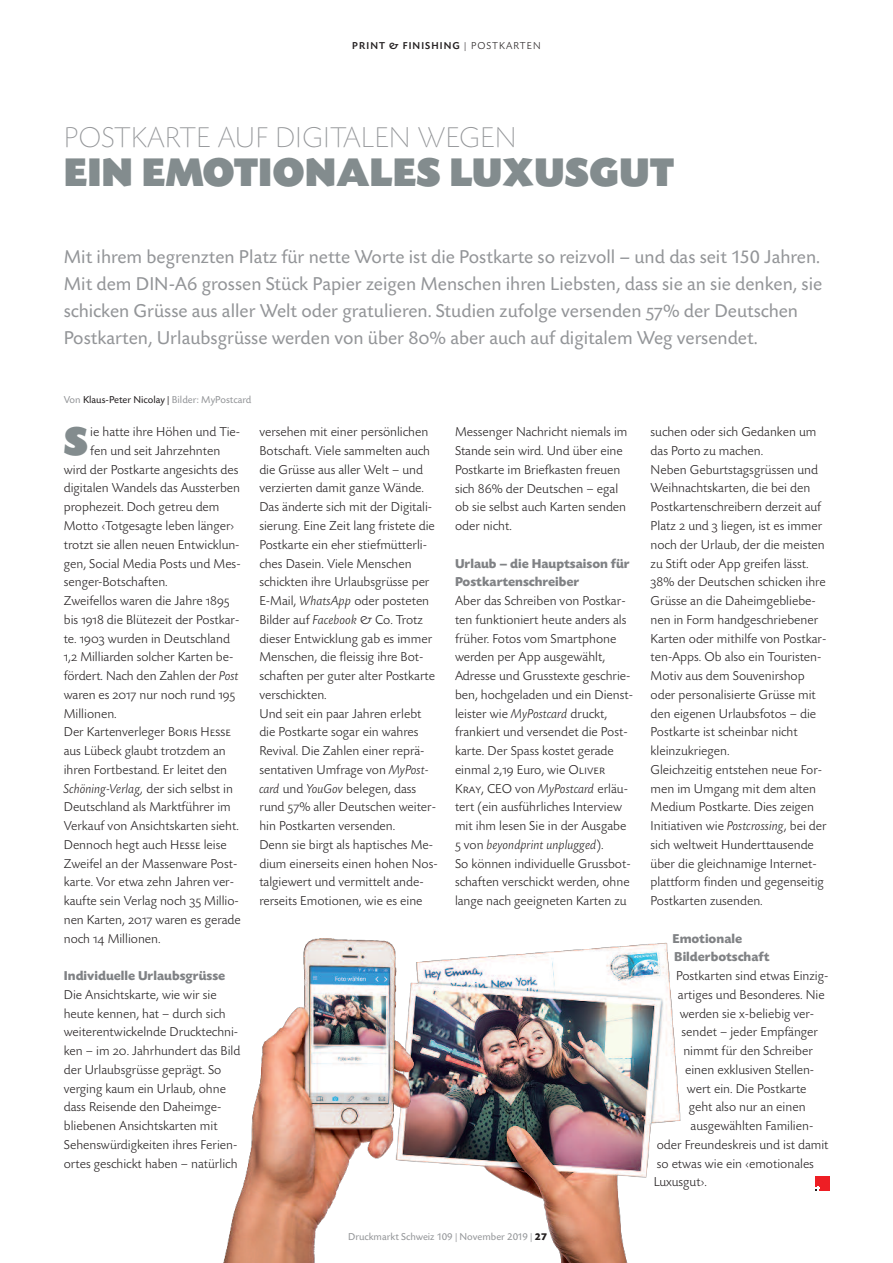
<style>
.page{position:relative;width:893px;height:1263px;background:#fff}
.page>*{position:absolute;margin:0;border:0;box-sizing:border-box;transform-origin:0 0}
.t1{font:42px "Today SB Ultra";color:#838c8e}
.t2{font:300 expanded 30px "Today SB";color:#939598}
.t3{font:19.5px/27px "Today SB";color:#939598}
.t4{font:300 13.5px/18.8px "Today SB";color:#231f20}
.t5{font:700 13.5px/18.8px "Today SB";color:#808285}
.t6{font:italic 300 13.5px "Today SB";color:#231f20}
.t7{font:10.5px "Today SB";color:#939598}
.t8{font:500 10.5px "Today SB";letter-spacing:.1em;color:#231f20}
.s1{font-weight:300}
.s2{font-family:"Today SB Caps"}
.s3{color:#231f20}
.s4{font-style:italic}
.s5{font-family:"Today SB Caps Lig";font-weight:400}
.s6{font-style:normal}
.s7{font-weight:700;color:#231f20}
</style>
<div class="page">
<img style="left:414px;top:942px;width:267px;height:321px">
<img style="left:223px;top:938px;width:191px;height:325px">
<div style="left:815px;top:1177px;width:14px;height:14px;background:#ee1e24"></div>
<svg style="left:815px;top:1186px;width:5px;height:5px"></svg>
<p class="t8" style="left:352px;top:40px;width:190px">PRINT &amp; FINISHING <span class="s1">| POSTKARTEN</span></p>
<h2 class="t2" style="left:64px;top:119px;width:454px">POSTKARTE AUF DIGITALEN WEGEN</h2>
<h1 class="t1" style="left:64px;top:147px;width:612px">EIN EMOTIONALES LUXUSGUT</h1>
<p class="t3" style="left:64px;top:242px;width:760px">Mit ihrem begrenzten Platz für nette Worte ist die Postkarte so reizvoll – und das seit 150 Jahren.<br>Mit dem DIN-A<span class="s2">6</span> grossen Stück Papier zeigen Menschen ihren Liebsten, dass sie an sie denken, sie schicken Grüsse aus aller Welt oder gratulieren. Studien zufolge versenden <span class="s2">57</span>% der Deutschen Postkarten, Urlaubsgrüsse werden von über <span class="s2">80</span>% aber auch auf digita lem Weg versendet.</p>
<p class="t7" style="left:64px;top:393px;width:189px">Von <span class="s3">Klaus-Peter Nicolay |</span> Bilder: MyPostcard</p>
<h1 class="t1" style="left:64px;top:416px;width:26px">S</h1>
<p class="t4" style="left:259px;top:422px;width:180px">verse hen mit einer persön lichen<br>Bot schaft. Viele sammelten auch die Grü sse aus aller Welt – und ver zierten damit ganze Wände.<br>Das änderte sich mit der Digita li - sierung. Eine Zeit lang fristete die<br>Postkarte ein eher stiefmütterli - ches Dasein. Viele Menschen schickten ihre Urlaubsgrüsse per<br>E-Mail, <span class="s4">WhatsApp</span> oder posteten<br>Bilder auf <span class="s4">Facebook</span> &amp; Co. Trotz dieser Entwicklung gab es immer<br>Menschen, die fleissig ihre Bot - schaften per guter alter Post karte verschickten.<br>Und seit ein paar Jahren erlebt die Postkarte sogar ein wahres<br>Revival. Die Zahlen einer reprä - sen tativen Um frage von <span class="s4">MyPost&shy;card</span> und <span class="s4">YouGov</span> belegen, dass rund <span class="s5">57</span>% aller Deut schen wei ter - hin Postkar ten versenden.<br>Denn sie birgt als hap tisches Me - dium einerseits einen ho hen Nos - tal giewert und vermittelt ande - rerseits Emotio nen, wie es eine</p>
<p class="t4" style="left:455px;top:422px;width:174px">Messen ger Nachricht niemals im<br>Stande sein wird. Und über eine<br>Postkarte im Briefkasten freuen sich <span class="s5">86</span>% der Deutschen – egal ob sie selbst auch Karten senden oder nicht.</p>
<p class="t4" style="left:90px;top:422px;width:151px">ie hatte ihre Höhen und Tie -</p>
<p class="t4" style="left:90px;top:441px;width:131px">fen und seit Jahrzehnten</p>
<p class="t4" style="left:64px;top:460px;width:176px">wird der Postkarte angesichts des</p>
<p class="t4" style="left:64px;top:478px;width:178px">digitalen Wandels das Aussterben</p>
<p class="t4" style="left:64px;top:497px;width:157px">prophezeit. Doch getreu dem</p>
<p class="t4" style="left:64px;top:516px;width:172px">Motto ‹Totgesagte leben länger›</p>
<p class="t4" style="left:64px;top:535px;width:177px">trotzt sie allen neuen Entwick lun -</p>
<p class="t4" style="left:64px;top:553px;width:178px">gen, Social Media Posts und Mes -</p>
<p class="t4" style="left:64px;top:572px;width:105px">senger-Botschaften.</p>
<p class="t4" style="left:64px;top:591px;width:167px">Zweifellos waren die Jahre <span class="s5">1895</span></p>
<p class="t4" style="left:64px;top:610px;width:177px">bis <span class="s5">1918</span> die Blütezeit der Post kar -</p>
<p class="t4" style="left:64px;top:628px;width:168px">te. <span class="s5">1903</span> wurden in Deutsch land</p>
<p class="t4" style="left:64px;top:647px;width:171px"><span class="s5">1,2</span> Milliarden sol cher Karten be -</p>
<p class="t4" style="left:64px;top:666px;width:177px">fördert. Nach den Zahlen der <span class="s4">Post</span></p>
<p class="t4" style="left:64px;top:685px;width:173px">waren es <span class="s5">2017</span> nur noch rund <span class="s5">195</span></p>
<p class="t4" style="left:64px;top:703px;width:54px">Millio nen.</p>
<p class="t4" style="left:64px;top:722px;width:169px">Der Kartenverleger <span class="s5">Boris Hesse</span></p>
<p class="t4" style="left:64px;top:741px;width:164px">aus Lübeck glaubt trotz dem an</p>
<p class="t4" style="left:64px;top:760px;width:165px">ihren Fortbestand. Er lei tet den</p>
<p class="t6" style="left:64px;top:780px;width:171px">Schöning-Verlag, <span class="s6">der sich selbst in</span></p>
<p class="t4" style="left:64px;top:797px;width:169px">Deutschland als Marktführer im</p>
<p class="t4" style="left:64px;top:816px;width:177px">Verkauf von Ansichtskarten sieht.</p>
<p class="t4" style="left:64px;top:835px;width:164px">Dennoch hegt auch <span class="s5">Hesse</span> leise</p>
<p class="t4" style="left:64px;top:853px;width:175px">Zwei fel an der Massenware Post -</p>
<p class="t4" style="left:64px;top:872px;width:172px">karte. Vor etwa zehn Jahren ver -</p>
<p class="t4" style="left:64px;top:891px;width:177px">kaufte sein Verlag noch <span class="s5">35</span> Millio -</p>
<p class="t4" style="left:64px;top:910px;width:178px">nen Karten, <span class="s5">2017</span> waren es gerade</p>
<p class="t4" style="left:64px;top:928px;width:98px">noch <span class="s5">14</span> Millionen.</p>
<p class="t5" style="left:64px;top:966px;width:163px">Individuelle Urlaubsgrüsse</p>
<p class="t4" style="left:64px;top:985px;width:178px">Die Ansichtskarte, wie wir sie<br>heu te kennen, hat – durch sich weiterentwickelnde Drucktech ni - ken – im <span class="s5">20</span>. Jahr hundert das Bild der Ur laubsgrüsse geprägt. So ver ging kaum ein Urlaub, ohne dass Rei sende den Daheim ge - bliebe nen Ansichtskarten mit<br>Sehens wür dig keiten ihres Ferien - ortes ge schick t haben – natürlich</p>
<p class="t5" style="left:455px;top:553px;width:176px">Urlaub – die Hauptsaison für<br>Postkartenschreiber</p>
<p class="t4" style="left:455px;top:591px;width:180px">Aber das Schreiben von Postkar - ten funktioniert heute an ders als früher. Fotos vom Smartphone werden per App ausgewählt,<br>Ad resse und Grusstexte geschrie - ben, hochgeladen und ein Dienst - leis ter wie <span class="s4">MyPostcard</span> druckt,<br>fran kiert und versen det die Post - karte. Der Spass kostet gerade ein mal <span class="s5">2,19</span> Euro, wie <span class="s5">Oliver<br>Kray,</span> CEO von <span class="s4">MyPostcard</span> erläu - tert (ein aus führliches Interview mit ihm lesen Sie in der Ausgabe<br><span class="s5">5</span> von <span class="s4">beyondprint unplugged</span>).<br>So können in dividuelle Grussbot - schaf ten ver schickt werden, ohne lange nach geeigneten Karten zu</p>
<p class="t7" style="left:348px;top:1230px;width:201px">Druckmarkt Schweiz 109 | November 2019 | <span class="s7">27</span></p>
<p class="t4" style="left:651px;top:422px;width:178px">suchen oder sich Ge danken um das Porto zu machen.<br>Neben Geburtstagsgrüssen und<br>Weihnachtskarten, die bei den<br>Postkartenschreibern derzeit auf<br>Platz <span class="s5">2</span> und <span class="s5">3</span> liegen, ist es immer noch der Urlaub, der die meisten zu Stift oder App greifen lässt.<br><span class="s5">38</span>% der Deutschen schicken ihre<br>Grüsse an die Daheimgeblie be - nen in Form handgeschrie bener<br>Kar ten oder mithilfe von Postkar - ten-Apps. Ob also ein Touristen-<br>Mo tiv aus dem Souve nirshop oder personalisierte Grü sse mit den eigenen Urlaubs fotos – die<br>Post karte ist scheinbar nicht<br>klein zu kriegen.<br>Gleichzeitig entstehen neue For - men im Umgang mit dem alten<br>Medium Postkarte. Dies zeigen<br>Initiativen wie <span class="s4">Postcrossing</span>, bei der sich weltweit Hunderttausen de über die gleichnamige Inter net - plattform finden und gegenseitig<br>Post karten zusenden.</p>
<p class="t5" style="left:672px;top:928px;width:99px">Emotionale<br>Bilderbotschaft</p>
<p class="t4" style="left:676px;top:966px;width:154px">Postkarten sind etwas Einzig -</p>
<p class="t4" style="left:678px;top:985px;width:148px">ar ti ges und Besonderes. Nie</p>
<p class="t4" style="left:680px;top:1003px;width:136px">wer den sie x-beliebig ver -</p>
<p class="t4" style="left:681px;top:1022px;width:138px">sendet – jeder Empfänger</p>
<p class="t4" style="left:683px;top:1041px;width:131px">nimmt für den Schrei ber</p>
<p class="t4" style="left:685px;top:1060px;width:131px">einen exklusiven Stel len -</p>
<p class="t4" style="left:687px;top:1078px;width:121px">wert ein. Die Postkarte</p>
<p class="t4" style="left:689px;top:1097px;width:118px">geht also nur an einen</p>
<p class="t4" style="left:691px;top:1116px;width:124px">ausgewählten Familien-</p>
<p class="t4" style="left:657px;top:1135px;width:173px">oder Freundeskreis und ist da mit</p>
<p class="t4" style="left:657px;top:1153px;width:159px">so etwas wie ein ‹emotio na les</p>
<p class="t4" style="left:654px;top:1172px;width:55px">Luxusgut›.</p>
</div>
